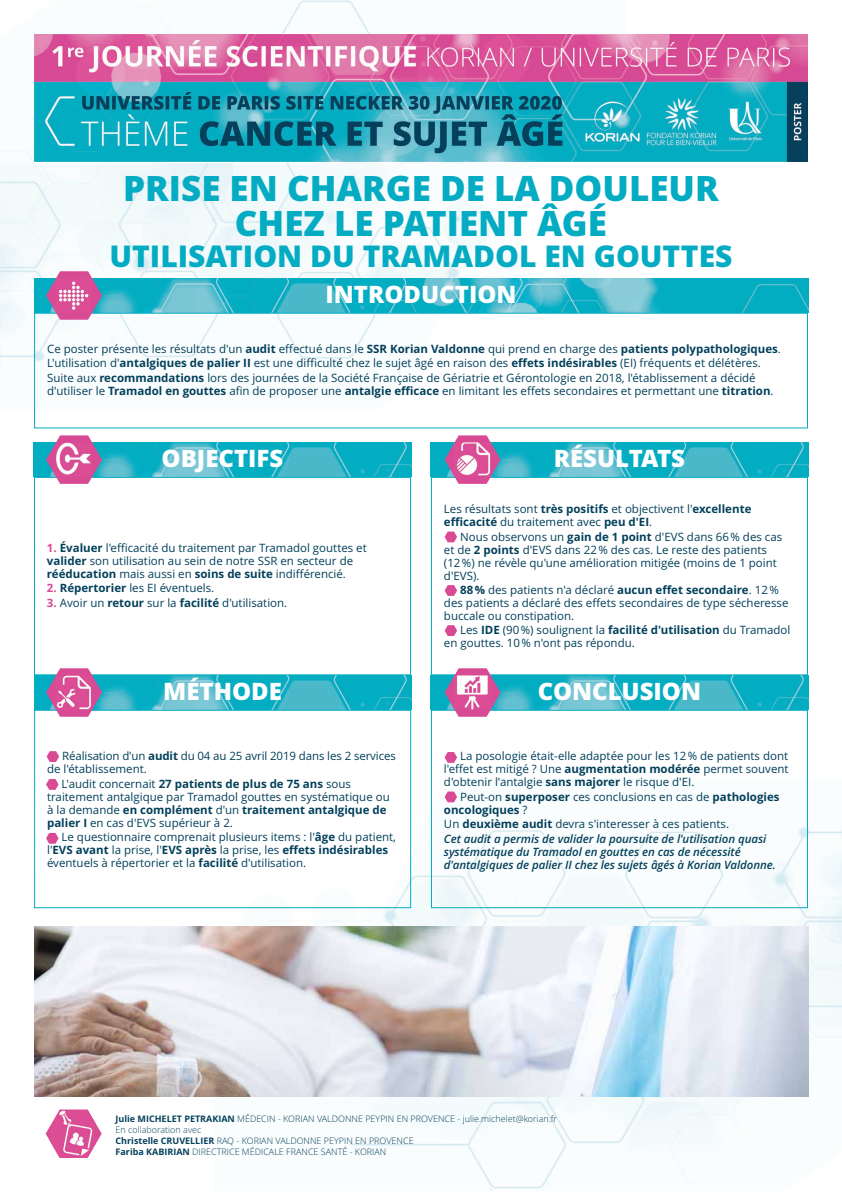
<style>
.page{position:relative;width:842px;height:1192px;background:#fff}
.page>*{position:absolute;margin:0;border:0;box-sizing:border-box;transform-origin:0 0}
.t1{font:800 35px "Open Sans";color:#03acc2}
.t2{font:800 30px "Open Sans";color:#03acc2}
.t3{font:800 24px "Open Sans";color:#fff}
.t4{font:11.5px/13px "Open Sans";color:#03405b}
.t5{font:italic 600 11.5px/13px "Open Sans";letter-spacing:-.005em;color:#03405b}
.t6{font:700 11.5px/13px "Open Sans";color:#03405b}
.t7{font:300 9px "Open Sans";color:#03405b}
.s1{font-weight:700}
.s2{font-weight:700;color:#d94a95}
.s3{font-weight:400}
</style>
<div class="page">
<img style="left:215px;top:779px;width:627px;height:411px">
<img style="left:0;top:0;width:572px;height:365px">
<img style="left:34px;top:278px;width:774px;height:35px">
<img style="left:34px;top:34px;width:774px;height:128px">
<img style="left:34px;top:442px;width:377px;height:35px">
<div style="left:34px;top:477px;width:377px;height:198px;border:1px solid #03acc2"></div>
<img style="left:34px;top:675px;width:377px;height:35px">
<div style="left:34px;top:710px;width:377px;height:198px;border:1px solid #03acc2"></div>
<img style="left:431px;top:442px;width:377px;height:35px">
<div style="left:431px;top:477px;width:377px;height:198px;border:1px solid #03acc2"></div>
<img style="left:431px;top:675px;width:377px;height:35px">
<div style="left:431px;top:710px;width:377px;height:198px;border:1px solid #03acc2"></div>
<img style="left:34px;top:926px;width:774px;height:171px">
<svg style="left:46px;top:435px;width:56px;height:49px"></svg>
<img style="left:55px;top:442px;width:38px;height:35px">
<svg style="left:445px;top:435px;width:56px;height:49px"></svg>
<img style="left:454px;top:442px;width:37px;height:35px">
<svg style="left:445px;top:668px;width:56px;height:49px"></svg>
<img style="left:454px;top:675px;width:37px;height:35px">
<svg style="left:46px;top:668px;width:56px;height:49px"></svg>
<img style="left:55px;top:675px;width:38px;height:35px">
<svg style="left:46px;top:1122px;width:56px;height:23px"></svg>
<img style="left:50px;top:1109px;width:45px;height:49px">
<svg style="left:46px;top:271px;width:56px;height:49px"></svg>
<img style="left:55px;top:278px;width:38px;height:35px">
<svg style="left:445px;top:532px;width:12px;height:10px"></svg>
<svg style="left:445px;top:585px;width:12px;height:11px"></svg>
<svg style="left:445px;top:625px;width:12px;height:11px"></svg>
<svg style="left:47px;top:751px;width:12px;height:11px"></svg>
<svg style="left:445px;top:752px;width:12px;height:11px"></svg>
<svg style="left:445px;top:792px;width:12px;height:10px"></svg>
<svg style="left:46px;top:779px;width:13px;height:11px"></svg>
<svg style="left:46px;top:833px;width:13px;height:11px"></svg>
<p class="t1" style="left:123px;top:168px;width:597px">PRISE EN CHARGE DE LA DOULEUR</p>
<p class="t1" style="left:235px;top:203px;width:374px">CHEZ LE PATIENT ÂGÉ</p>
<p class="t2" style="left:109px;top:239px;width:624px">UTILISATION DU TRAMADOL EN GOUTTES</p>
<p class="t3" style="left:326px;top:281px;width:192px">INTRODUCTION</p>
<p class="t4" style="left:47px;top:343px;width:735px">Ce poster présente les résultats d'un <span class="s1">audit</span> effectué dans le <span class="s1">SSR Korian Valdonne</span> qui prend en charge des <span class="s1">patients polypathologiques</span>.</p>
<p class="t4" style="left:47px;top:358px;width:715px">L'utilisation d'<span class="s1">antalgiques de palier II</span> est une difficulté chez le sujet âgé en raison des <span class="s1">effets indésirables</span> (EI) fréquents et délétères.</p>
<p class="t4" style="left:47px;top:372px;width:728px">Suite aux <span class="s1">recommandations</span> lors des journées de la Société Française de Gériatrie et Gérontologie en 2018, l'établissement a décidé d'utiliser le <span class="s1">Tramadol en gouttes</span> afin de proposer une <span class="s1">antalgie efficace</span> en limitant les effets secondaires et permettant une <span class="s1">titration</span>.</p>
<p class="t3" style="left:162px;top:445px;width:123px">OBJECTIFS</p>
<p class="t4" style="left:47px;top:542px;width:321px"><span class="s2">1.</span> <span class="s1">Évaluer</span> l'efficacité du traitement par Tramadol gouttes et <span class="s1">valider</span> son utilisation au sein de notre SSR en secteur de <span class="s1">rééducation</span> mais aussi en <span class="s1">soins de suite</span> indifférencié.</p>
<p class="t4" style="left:47px;top:583px;width:169px"><span class="s2">2.</span> <span class="s1">Répertorier</span> les EI éventuels.</p>
<p class="t4" style="left:47px;top:597px;width:242px"><span class="s2">3.</span> Avoir un <span class="s1">retour</span> sur la <span class="s1">facilité</span> d'utilisation.</p>
<p class="t3" style="left:163px;top:678px;width:120px">MÉTHODE</p>
<p class="t4" style="left:47px;top:751px;width:350px;text-indent:15px">Réalisation d'un <span class="s1">audit</span> du 04 au 25 avril 2019 dans les 2 services de l'établissement.</p>
<p class="t4" style="left:47px;top:778px;width:344px;text-indent:14px">L'audit concernait <span class="s1">27 patients de plus de 75 ans</span> sous traitement antalgique par Tramadol gouttes en systématique ou à la demande <span class="s1">en complément</span> d'un <span class="s1">traitement antalgique de palier I</span> en cas d'EVS supérieur à 2.</p>
<p class="t4" style="left:47px;top:832px;width:350px;text-indent:14px">Le questionnaire comprenait plusieurs items : l'<span class="s1">âge</span> du patient, l'<span class="s1">EVS avant</span> la prise, l'<span class="s1">EVS après</span> la prise, les <span class="s1">effets indésirables </span>éventuels à répertorier et la <span class="s1">facilité</span> d'utilisation.</p>
<p class="t3" style="left:554px;top:445px;width:133px">RÉSULTATS</p>
<p class="t4" style="left:444px;top:504px;width:309px">Les résultats sont <span class="s1">très positifs</span> et objectivent l'<span class="s1">excellente efficacité</span> du traitement avec <span class="s1">peu d'EI</span>.</p>
<p class="t4" style="left:444px;top:531px;width:340px;text-indent:16px">Nous observons un <span class="s1">gain de 1 point</span> d'EVS dans 66% des cas et de <span class="s1">2 points</span> d'EVS dans 22% des cas. Le reste des patients (12%) ne révèle qu'une amélioration mitigée (moins de 1 point d'EVS).</p>
<p class="t4" style="left:444px;top:584px;width:346px;text-indent:16px"><span class="s1">88%</span> des patients n'a déclaré <span class="s1">aucun effet secondaire</span>. 12% des patients a déclaré des effets secondaires de type sécheresse buccale ou constipation.</p>
<p class="t4" style="left:444px;top:625px;width:348px;text-indent:16px">Les <span class="s1">IDE</span> (90%) soulignent la <span class="s1">facilité d'utilisation</span> du Tramadol en gouttes. 10% n'ont pas répondu.</p>
<p class="t3" style="left:538px;top:678px;width:165px">CONCLUSION</p>
<p class="t4" style="left:444px;top:751px;width:346px;text-align:justify;text-indent:16px">La posologie était-elle adaptée pour les 12% de patients dont l'effet est mitigé ? Une <span class="s1">augmentation modérée</span> permet souvent d'obtenir l'antalgie <span class="s1">sans majorer</span> le risque d'EI.</p>
<p class="t6" style="left:444px;top:791px;width:337px;text-indent:16px"><span class="s3">Peut-on</span> superposer <span class="s3">ces conclusions en cas de</span> pathologies oncologiques <span class="s3">?</span></p>
<p class="t4" style="left:444px;top:819px;width:287px">Un <span class="s1">deuxième audit</span> devra s'interesser à ces patients.</p>
<p class="t5" style="left:444px;top:833px;width:334px">Cet audit a permis de valider la poursuite de l'utilisation quasi systématique du Tramadol en gouttes en cas de nécessité d'antalgiques de palier II chez les sujets âgés à Korian Valdonne.</p>
<p class="t7" style="left:116px;top:1114px;width:443px"><span class="s1">Julie MICHELET PETRAKIAN</span> MÉDECIN - KORIAN VALDONNE PEYPIN EN PROVENCE - julie.michelet@korian.fr</p>
<p class="t7" style="left:116px;top:1125px;width:87px">En collaboration avec</p>
<p class="t7" style="left:116px;top:1135px;width:300px"><span class="s1">Christelle CRUVELLIER</span> RAQ - KORIAN VALDONNE PEYPIN EN PROVENCE</p>
<p class="t7" style="left:116px;top:1146px;width:272px"><span class="s1">Fariba KABIRIAN</span> DIRECTRICE MÉDICALE FRANCE SANTÉ - KORIAN</p>
</div>
